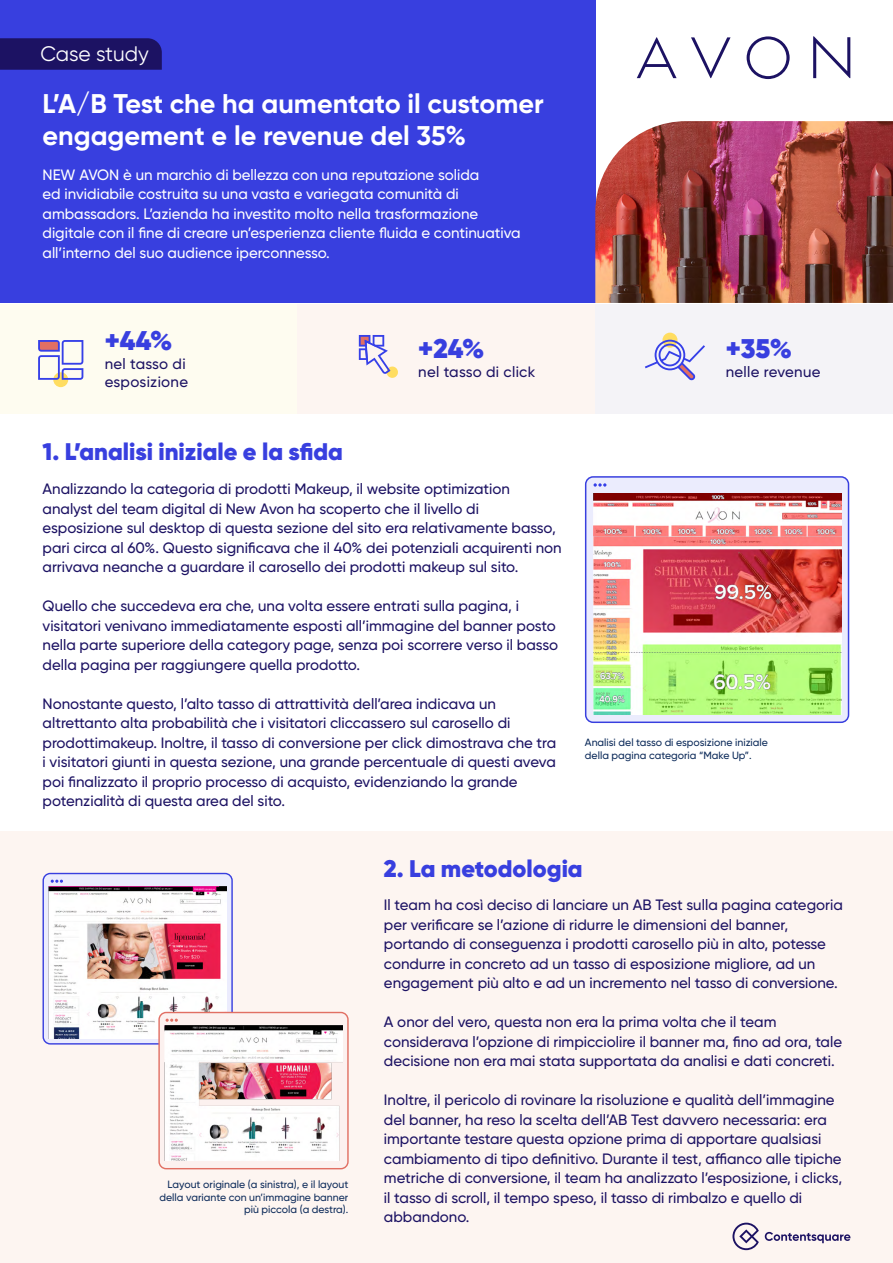
<style>
.page{position:relative;width:893px;height:1263px;background:#fff}
.page>*{position:absolute;margin:0;border:0;box-sizing:border-box;transform-origin:0 0}
.t1{font:700 27px/32.4px "Gilroy";color:#fff}
.t2{font:900 27px "Gilroy";color:#383fdf}
.t3{font:900 24px "Gilroy";color:#383fdf}
.t4{font:21px "Gilroy";color:#fff}
.t5{font:500 15px/19.5px "Gilroy";color:#1c1263}
.t6{font:500 15px/19.5px "Gilroy";color:#fff}
.t7{font:500 15px/18px "Gilroy";letter-spacing:.02em;color:#1c1263}
.t8{font:500 10.5px/12.6px "Gilroy";color:#0d2b5a}
</style>
<div class="page">
<div style="left:0;top:831px;width:893px;height:432px;background:#fdf5f1"></div>
<div style="left:0;top:0;width:595px;height:303px;background:#383fdf"></div>
<svg style="left:0;top:38px;width:162px;height:32px;background:#1c1366"></svg>
<svg style="left:637px;top:37px;width:40px;height:41px"></svg>
<svg style="left:747px;top:36px;width:43px;height:43px"></svg>
<svg style="left:691px;top:37px;width:39px;height:41px"></svg>
<svg style="left:813px;top:36px;width:37px;height:42px"></svg>
<div style="left:0;top:304px;width:298px;height:110px;background:#fefcf0"></div>
<div style="left:298px;top:304px;width:297px;height:110px;background:#fdf5f1"></div>
<div style="left:595px;top:304px;width:298px;height:110px;background:#f4f3f7"></div>
<img style="left:595px;top:121px;width:298px;height:182px">
<svg style="left:765px;top:1232px;width:85px;height:11px"></svg>
<svg style="left:732px;top:1222px;width:27px;height:28px"></svg>
<div style="left:662px;top:333px;width:15px;height:15px;background:#ffdd61;border-radius:50%"></div>
<svg style="left:645px;top:340px;width:60px;height:40px"></svg>
<svg style="left:359px;top:335px;width:39px;height:43px"></svg>
<div style="left:53px;top:372px;width:15px;height:15px;background:#ffdd61;border-radius:50%"></div>
<svg style="left:38px;top:340px;width:45px;height:40px"></svg>
<div style="left:586px;top:477px;width:262px;height:245px;background:#ebecfd;border-radius:7px"></div>
<div style="left:585px;top:476px;width:264px;height:247px;border:1px solid #383fdf;border-radius:7px"></div>
<svg style="left:593px;top:483px;width:13px;height:4px"></svg>
<img style="left:593px;top:493px;width:249px;height:221px">
<div style="left:43px;top:873px;width:189px;height:171px;background:#ebecfd;border-radius:7px"></div>
<div style="left:43px;top:873px;width:190px;height:171px;border:1px solid #383fdf;border-radius:7px"></div>
<svg style="left:51px;top:880px;width:12px;height:3px"></svg>
<img style="left:49px;top:886px;width:177px;height:152px">
<div style="left:159px;top:1012px;width:189px;height:157px;background:#fcf1ef;border-radius:7px"></div>
<div style="left:158px;top:1012px;width:191px;height:157px;border:1px solid #e16f63;border-radius:7px"></div>
<svg style="left:166px;top:1018px;width:12px;height:4px"></svg>
<img style="left:165px;top:1025px;width:177px;height:136px">
<h3 class="t4" style="left:40px;top:41px;width:110px">Case study</h3>
<h1 class="t1" style="left:43px;top:87px;width:503px">L’A/B Test che ha aumentato il customer engagement e le revenue del 35%</h1>
<p class="t6" style="left:43px;top:165px;width:480px">NEW AVON è un marchio di bellezza con una reputazione solida<br>ed invidiabile costruita su una vasta e variegata comunità di ambassadors. L’azienda ha investito molto nella trasformazione digitale con il fine di creare un’esperienza cliente fluida e continuativa all’interno del suo audience iperconnesso.</p>
<h1 class="t2" style="left:105px;top:323px;width:69px">+44%</h1>
<h1 class="t2" style="left:418px;top:331px;width:68px">+24%</h1>
<h1 class="t2" style="left:726px;top:331px;width:68px">+35%</h1>
<p class="t7" style="left:105px;top:355px;width:85px">nel tasso di esposizione</p>
<p class="t7" style="left:418px;top:363px;width:119px">nel tasso di click</p>
<p class="t7" style="left:726px;top:363px;width:96px">nelle revenue</p>
<h2 class="t3" style="left:43px;top:437px;width:302px">1. L’analisi iniziale e la sfida</h2>
<p class="t5" style="left:43px;top:479px;width:521px">Analizzando la categoria di prodotti Makeup, il website optimization analyst del team digital di New Avon ha scoperto che il livello di esposizione sul desktop di questa sezione del sito era relativamente basso, pari circa al 60%. Questo significava che il 40% dei potenziali acquirenti non arrivava neanche a guardare il carosello dei prodotti makeup sul sito.</p>
<p class="t5" style="left:43px;top:596px;width:517px">Quello che succedeva era che, una volta essere entrati sulla pagina, i visitatori venivano immediatamente esposti all’immagine del banner posto nella parte superiore della category page, senza poi scorrere verso il basso della pagina per raggiungere quella prodotto.</p>
<p class="t5" style="left:43px;top:693px;width:515px">Nonostante questo, l’alto tasso di attrattività dell’area indicava un altrettanto alta probabilità che i visitatori cliccassero sul carosello di prodottimakeup. Inoltre, il tasso di conversione per click dimostrava che tra i visitatori giunti in questa sezione, una grande percentuale di questi aveva poi finalizzato il proprio processo di acquisto, evidenziando la grande potenzialità di questa area del sito.</p>
<p class="t8" style="left:585px;top:736px;width:185px">Analisi del tasso di esposizione iniziale della pagina categoria “Make Up”.</p>
<p class="t8" style="left:159px;top:1178px;width:190px;text-align:right">Layout originale (a sinistra), e il layout della variante con un’immagine banner più piccola (a destra).</p>
<h2 class="t3" style="left:384px;top:853px;width:200px">2. La metodologia</h2>
<p class="t5" style="left:384px;top:895px;width:460px">Il team ha così deciso di lanciare un AB Test sulla pagina categoria per verificare se l’azione di ridurre le dimensioni del banner, portando di conseguenza i prodotti carosello più in alto, potesse condurre in concreto ad un tasso di esposizione migliore, ad un engagement più alto e ad un incremento nel tasso di conversione.</p>
<p class="t5" style="left:384px;top:1012px;width:460px">A onor del vero, questa non era la prima volta che il team considerava l’opzione di rimpicciolire il banner ma, fino ad ora, tale decisione non era mai stata supportata da analisi e dati concreti.</p>
<p class="t5" style="left:384px;top:1090px;width:460px">Inoltre, il pericolo di rovinare la risoluzione e qualità dell’immagine del banner, ha reso la scelta dell’AB Test davvero necessaria: era importante testare questa opzione prima di apportare qualsiasi cambiamento di tipo definitivo. Durante il test, affianco alle tipiche metriche di conversione, il team ha analizzato l’esposizione, i clicks, il tasso di scroll, il tempo speso, il tasso di rimbalzo e quello di abbandono.</p>
</div>
